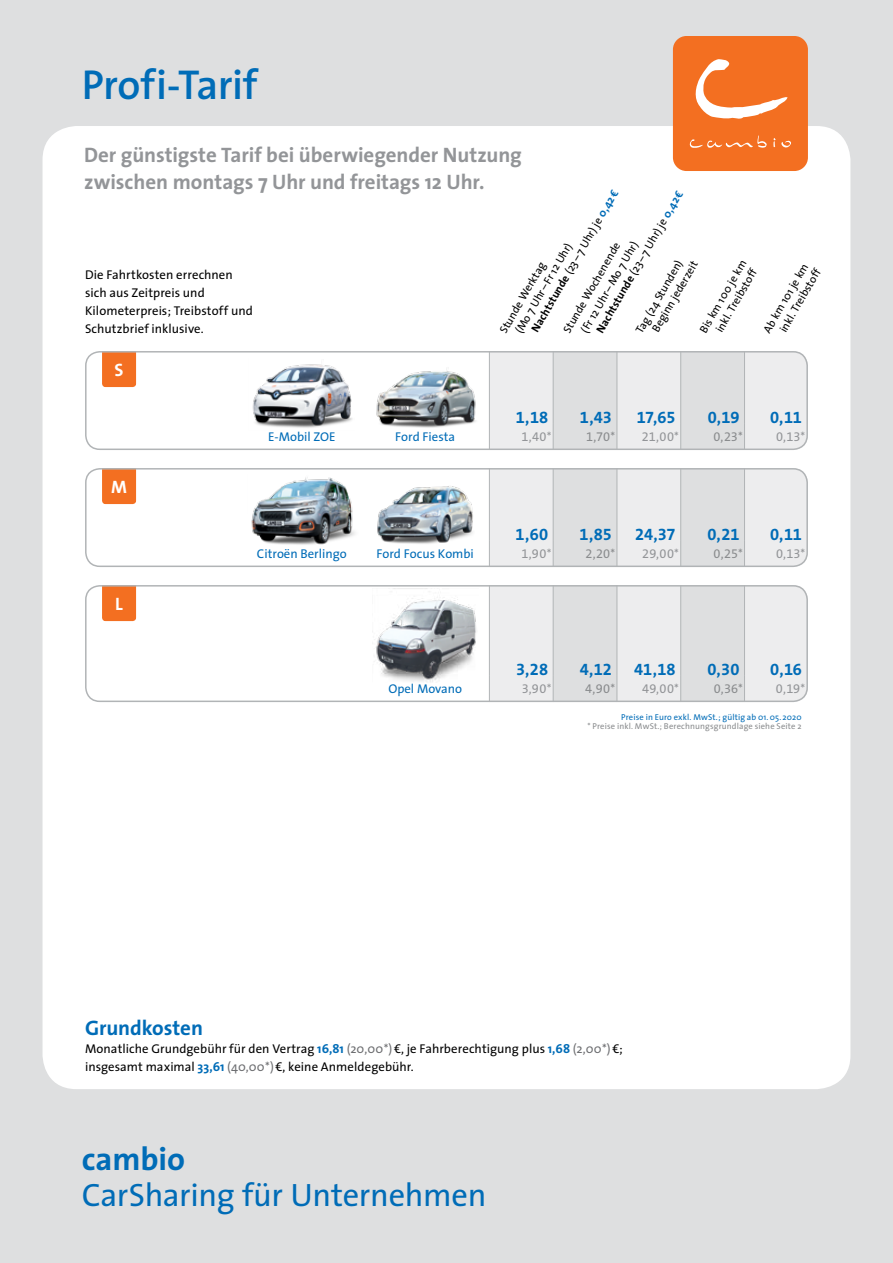
<style>
.page{position:relative;width:893px;height:1263px;background:#dedfe0}
.page>*{position:absolute;margin:0;border:0;box-sizing:border-box;transform-origin:0 0}
.t1{font:600 42px "The Sans";letter-spacing:-.01em;color:#006cb7}
.t2{font:32.4px "The Sans";letter-spacing:-.01em;color:#006cb7}
.t3{font:700 32.4px "The Sans";color:#006cb7}
.t4{font:700 21px/27px "The Sans";color:#939598}
.t5{font:700 21px "The Sans";letter-spacing:-.005em;color:#006cb7}
.t6{font:700 18px "The Sans";color:#fff}
.t7{font:16.5px "The Sans Bold Expert";letter-spacing:-.005em;color:#006cb7}
.t8{font:12.75px/18px "The Sans";letter-spacing:.005em;color:#000}
.t9{font:12.75px/18px "The Sans";letter-spacing:.005em;color:#000}
.t10{font:12.75px "The Sans";color:#006cb7}
.t11{font:12.75px "The Sans Expert";letter-spacing:.02em;color:#939598}
.t12{font:12.75px "The Sans Expert";color:#8a8c8e}
.t13{font:11.25px/13.5px "The Sans";color:#000}
.t14{font:700 11.25px "The Sans";color:#000}
.t15{font:11.25px/15px "The Sans";color:#000}
.t16{font:8.55px "The Sans";letter-spacing:.015em;color:#8a8c8e}
.t17{font:8.55px "The Sans";letter-spacing:.015em;color:#006cb7}
.s1{font-weight:400}
.s2{color:#006cb7}
.s3{font-family:"The Sans"}
.s4{font-weight:700;color:#006cb7}
.s5{color:#6d6e71}
.s6{font-style:inherit}
</style>
<div class="page">
<div style="left:43px;top:126px;width:807px;height:963px;background:#fff;border-radius:34px"></div>
<svg style="left:102px;top:354px;width:34px;height:33px"></svg>
<svg style="left:102px;top:471px;width:34px;height:33px"></svg>
<svg style="left:102px;top:588px;width:34px;height:33px"></svg>
<svg style="left:489px;top:469px;width:319px;height:97px;background:#e6e6e7"></svg>
<div style="left:85px;top:468px;width:723px;height:99px;border:2px solid #b1b4b6;border-radius:14px"></div>
<svg style="left:489px;top:586px;width:319px;height:115px;background:#e5e5e6"></svg>
<div style="left:85px;top:585px;width:723px;height:117px;border:2px solid #b1b4b6;border-radius:14px"></div>
<svg style="left:489px;top:352px;width:318px;height:97px;background:#e6e6e7"></svg>
<div style="left:85px;top:351px;width:723px;height:99px;border:2px solid #b1b4b6;border-radius:14px"></div>
<img style="left:252px;top:364px;width:101px;height:64px">
<img style="left:376px;top:368px;width:100px;height:60px">
<img style="left:372px;top:587px;width:106px;height:95px">
<img style="left:377px;top:486px;width:96px;height:58px">
<img style="left:251px;top:477px;width:104px;height:68px">
<div style="left:673px;top:36px;width:135px;height:135px;background:#f36f21;border-radius:14px"></div>
<svg style="left:773px;top:138px;width:18px;height:9px"></svg>
<svg style="left:689px;top:135px;width:78px;height:13px"></svg>
<svg style="left:695px;top:59px;width:92px;height:60px"></svg>
<h1 class="t1" style="left:82px;top:50px;width:177px">Profi-Tarif</h1>
<h3 class="t4" style="left:84px;top:141px;width:439px">Der günstigste Tarif bei überwiegender Nutzung zwischen montags 7 Uhr und freitags 12 Uhr.</h3>
<p class="t14" style="left:526px;top:326px;width:164px;rotate:-60deg">Nachtstunde <span class="s1">(23 –7 Uhr) je</span> <span class="s2">0,42€</span></p>
<p class="t14" style="left:591px;top:327px;width:164px;rotate:-60deg">Nachtstunde <span class="s1">(23 – 7 Uhr) je</span> <span class="s2">0,42€</span></p>
<p class="t15" style="left:564px;top:320px;width:104px;text-indent:-9px;rotate:-60deg">Stunde Wochenende (Fr 12 Uhr –Mo 7 Uhr)</p>
<p class="t13" style="left:500px;top:322px;width:104px;text-indent:-8px;rotate:-60deg">Stunde Werktag<br>(Mo 7 Uhr– Fr 12 Uhr)</p>
<p class="t13" style="left:637px;top:321px;width:82px;text-indent:-9px;rotate:-60deg">Tag (24 Stunden)<br>Beginn jederzeit</p>
<p class="t13" style="left:696px;top:329px;width:84px;text-align:right;rotate:-60deg">Bis km 100 je km inkl. Treibstoff</p>
<p class="t13" style="left:760px;top:329px;width:82px;text-align:right;rotate:-60deg">Ab km 101 je km inkl. Treibstoff</p>
<p class="t9" style="left:85px;top:265px;width:169px">Die Fahrtkosten errechnen sich aus Zeitpreis und<br>Kilometerpreis; Treibstoff und<br>Schutzbrief inklusive.</p>
<h3 class="t6" style="left:115px;top:355px;width:11px">S</h3>
<h3 class="t6" style="left:111px;top:472px;width:17px">M</h3>
<h3 class="t6" style="left:115px;top:589px;width:9px">L</h3>
<p class="t10" style="left:268px;top:426px;width:69px">E-Mobil ZOE</p>
<p class="t10" style="left:395px;top:426px;width:61px">Ford Fiesta</p>
<p class="t10" style="left:257px;top:543px;width:91px">Citroën Berlingo</p>
<p class="t10" style="left:377px;top:543px;width:99px">Ford Focus Kombi</p>
<p class="t10" style="left:388px;top:678px;width:75px">Opel Movano</p>
<p class="t7" style="left:516px;top:404px;width:34px">1,18</p>
<p class="t7" style="left:580px;top:404px;width:34px">1,43</p>
<p class="t7" style="left:637px;top:404px;width:40px">17,65</p>
<p class="t7" style="left:708px;top:404px;width:33px">0,19</p>
<p class="t7" style="left:770px;top:404px;width:33px">0,11</p>
<p class="t11" style="left:521px;top:426px;width:32px">1,40<span class="s3">*</span></p>
<p class="t12" style="left:586px;top:426px;width:31px">1,70<span class="s3">*</span></p>
<p class="t11" style="left:642px;top:426px;width:39px">21,00<span class="s3">*</span></p>
<p class="t12" style="left:713px;top:426px;width:31px">0,23<span class="s3">*</span></p>
<p class="t11" style="left:776px;top:426px;width:31px">0,13<span class="s3">*</span></p>
<p class="t7" style="left:516px;top:521px;width:34px">1,60</p>
<p class="t7" style="left:579px;top:521px;width:34px">1,85</p>
<p class="t7" style="left:635px;top:521px;width:42px">24,37</p>
<p class="t7" style="left:707px;top:521px;width:33px">0,21</p>
<p class="t7" style="left:770px;top:521px;width:33px">0,11</p>
<p class="t11" style="left:521px;top:543px;width:32px">1,90<span class="s3">*</span></p>
<p class="t12" style="left:585px;top:543px;width:31px">2,20<span class="s3">*</span></p>
<p class="t11" style="left:642px;top:543px;width:38px">29,00<span class="s3">*</span></p>
<p class="t12" style="left:714px;top:543px;width:31px">0,25<span class="s3">*</span></p>
<p class="t11" style="left:776px;top:543px;width:31px">0,13<span class="s3">*</span></p>
<p class="t7" style="left:516px;top:656px;width:33px">3,28</p>
<p class="t7" style="left:580px;top:656px;width:34px">4,12</p>
<p class="t7" style="left:634px;top:656px;width:43px">41,18</p>
<p class="t7" style="left:707px;top:656px;width:33px">0,30</p>
<p class="t7" style="left:770px;top:656px;width:33px">0,16</p>
<p class="t11" style="left:522px;top:678px;width:31px">3,90<span class="s3">*</span></p>
<p class="t12" style="left:585px;top:678px;width:31px">4,90<span class="s3">*</span></p>
<p class="t11" style="left:642px;top:678px;width:38px">49,00<span class="s3">*</span></p>
<p class="t12" style="left:714px;top:678px;width:31px">0,36<span class="s3">*</span></p>
<p class="t11" style="left:776px;top:678px;width:31px">0,19<span class="s3">*</span></p>
<p class="t17" style="left:621px;top:710px;width:182px">Preise in Euro exkl. MwSt.; gültig ab 01.05. 2020</p>
<p class="t16" style="left:587px;top:719px;width:216px">* Preise inkl. MwSt.; Berechnungsgrundlage siehe Seite 2</p>
<h3 class="t5" style="left:85px;top:1010px;width:119px">Grundkosten</h3>
<p class="t8" style="left:85px;top:1039px;width:539px">Monatliche Grundgebühr für den Vertrag <span class="s4">16,81</span> <span class="s5">(20,00*)</span>€, je Fahrberechtigung plus <span class="s4">1,68</span> <span class="s5">(2,00*)</span>€; insgesamt maximal <span class="s4">33,61</span> <span class="s5">(40,00*)</span>€<span class="s6">,</span> keine Anmeldegebühr.</p>
<h2 class="t3" style="left:82px;top:1132px;width:105px">cambio</h2>
<h2 class="t2" style="left:82px;top:1168px;width:406px">CarSharing für Unternehmen</h2>
</div>
